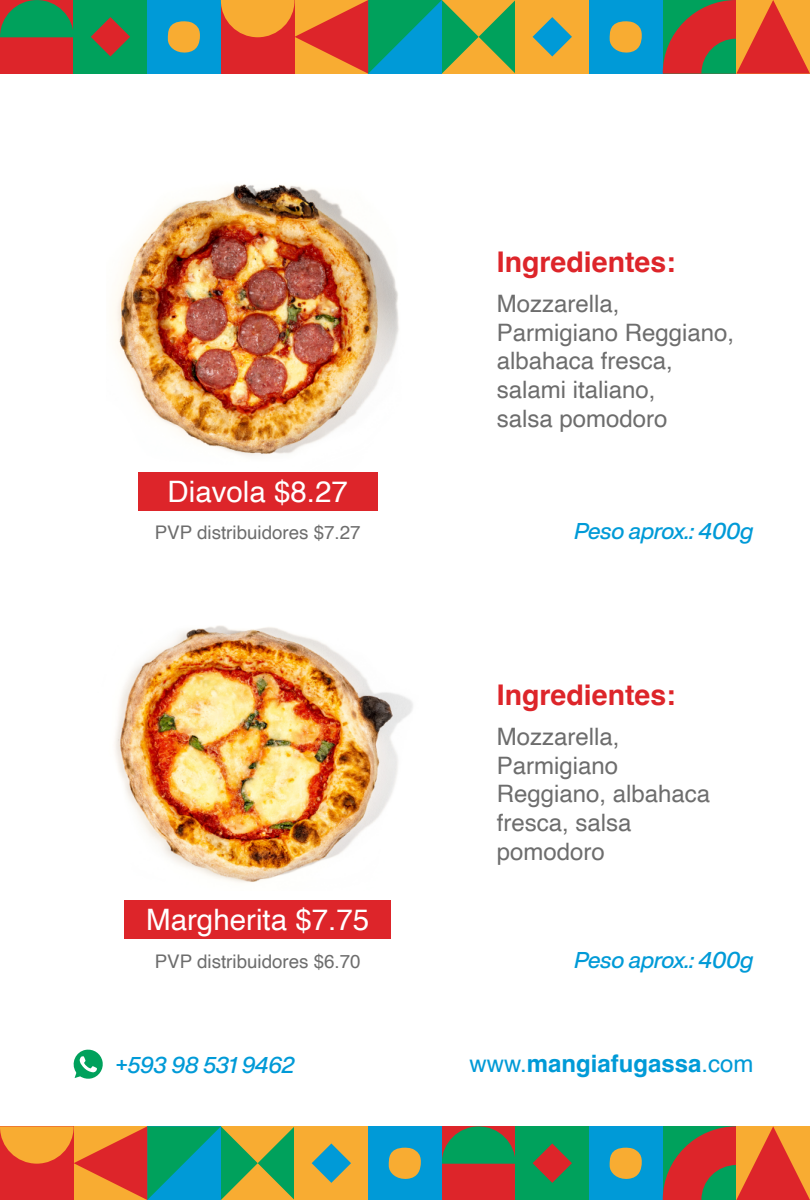
<style>
.page{position:relative;width:810px;height:1200px;background:#fff}
.page>*{position:absolute;margin:0;border:0;box-sizing:border-box;transform-origin:0 0}
.t1{font:29.55px "Helvetica";color:#fff}
.t2{font:700 28.5px "Helvetica";color:#dd252a}
.t3{font:24px/28.8px "Helvetica";color:#6d6d6d}
.t4{font:700 24px "Helvetica";color:#009ad7}
.t5{font:22.5px "Helvetica Now Display Med Ita";letter-spacing:-.01em;color:#009ad7}
.t6{font:18.75px "Helvetica";color:#6d6d6d}
.s1{font-weight:400}
</style>
<div class="page">
<div style="left:589px;top:1126px;width:74px;height:74px;background:#009ad7"></div>
<svg style="left:609px;top:1148px;width:33px;height:31px"></svg>
<div style="left:442px;top:1126px;width:73px;height:74px;background:#dd252a"></div>
<svg style="left:442px;top:1126px;width:73px;height:38px"></svg>
<div style="left:515px;top:1126px;width:74px;height:74px;background:#00a15c"></div>
<svg style="left:533px;top:1143px;width:39px;height:40px"></svg>
<div style="left:368px;top:1126px;width:74px;height:74px;background:#009ad7"></div>
<svg style="left:388px;top:1148px;width:33px;height:31px"></svg>
<div style="left:295px;top:1126px;width:73px;height:74px;background:#f8ac32"></div>
<svg style="left:312px;top:1143px;width:39px;height:40px"></svg>
<svg style="left:663px;top:1126px;width:147px;height:74px;background:#b85f35"></svg>
<svg style="left:0;top:1126px;width:295px;height:74px;background:#95804f"></svg>
<div style="left:147px;top:0;width:74px;height:74px;background:#009ad7"></div>
<svg style="left:167px;top:21px;width:33px;height:32px"></svg>
<div style="left:0;top:0;width:74px;height:74px;background:#dd252a"></div>
<svg style="left:0;top:0;width:74px;height:37px"></svg>
<div style="left:74px;top:0;width:73px;height:74px;background:#00a15c"></div>
<svg style="left:91px;top:17px;width:39px;height:40px"></svg>
<div style="left:589px;top:0;width:74px;height:74px;background:#009ad7"></div>
<svg style="left:609px;top:21px;width:33px;height:32px"></svg>
<div style="left:515px;top:0;width:74px;height:74px;background:#f8ac32"></div>
<svg style="left:533px;top:17px;width:39px;height:40px"></svg>
<svg style="left:663px;top:0;width:147px;height:74px;background:#b85f35"></svg>
<svg style="left:221px;top:0;width:294px;height:74px;background:#93814f"></svg>
<svg style="left:73px;top:1049px;width:30px;height:30px"></svg>
<img style="left:113px;top:184px;width:286px;height:307px">
<img style="left:115px;top:625px;width:298px;height:258px">
<div style="left:124px;top:901px;width:267px;height:38px;background:#dd252a"></div>
<div style="left:138px;top:472px;width:239px;height:39px;background:#dd252a"></div>
<p class="t1" style="left:167px;top:468px;width:182px">Diavola $8.27</p>
<p class="t6" style="left:155px;top:518px;width:208px">PVP distribuidores $7.27</p>
<p class="t1" style="left:146px;top:897px;width:225px">Margherita $7.75</p>
<p class="t6" style="left:155px;top:947px;width:208px">PVP distribuidores $6.70</p>
<p class="t5" style="left:115px;top:1050px;width:181px">+593 98 531 9462</p>
<p class="t2" style="left:497px;top:245px;width:180px">Ingredientes:</p>
<p class="t3" style="left:497px;top:290px;width:239px">Mozzarella,<br>Parmigiano Reggiano, albahaca fresca, salami italiano,<br>salsa pomodoro</p>
<p class="t5" style="left:574px;top:515px;width:181px">Peso aprox.: 400g</p>
<p class="t2" style="left:497px;top:678px;width:180px">Ingredientes:</p>
<p class="t3" style="left:497px;top:723px;width:215px">Mozzarella,<br>Parmigiano<br>Reggiano, albahaca fresca, salsa pomodoro</p>
<p class="t5" style="left:574px;top:945px;width:181px">Peso aprox.: 400g</p>
<p class="t4" style="left:469px;top:1049px;width:286px"><span class="s1">www.</span>mangiafugassa<span class="s1">.com</span></p>
</div>
